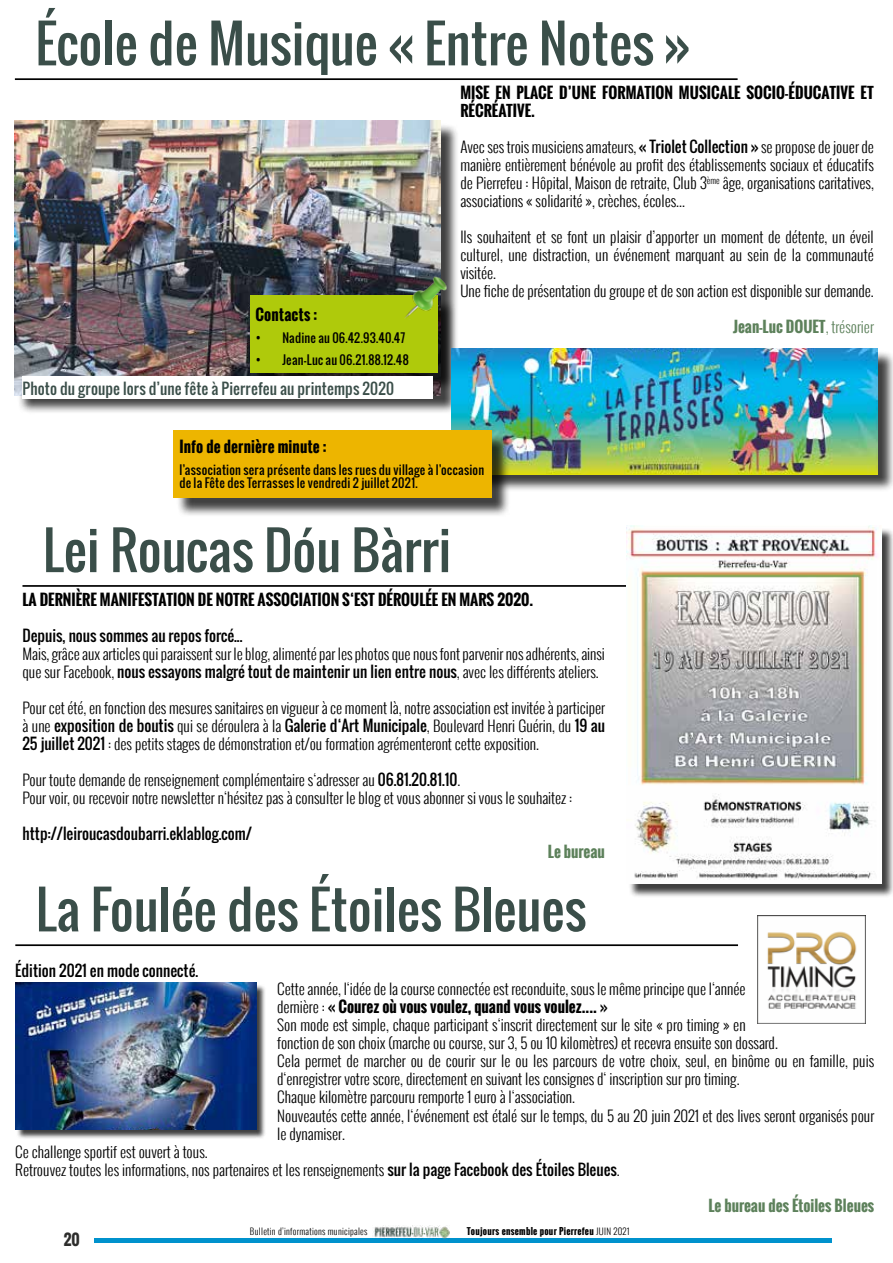
<style>
.page{position:relative;width:893px;height:1263px;background:#fff}
.page>*{position:absolute;margin:0;border:0;box-sizing:border-box;transform-origin:0 0}
.t1{font:51.15px "Oswald";color:#3a4e49}
.t2{font:300 15px/18px "Oswald";color:#000}
.t3{font:700 15px/18px "Oswald";color:#000}
.t4{font:15px "Oswald";color:#000}
.t5{font:700 15px "Oswald";color:#5d815b}
.t6{font:15px "Oswald";letter-spacing:.01em;color:#3a4e49}
.t7{font:700 15px "Oswald";letter-spacing:.02em;color:#000}
.t8{font:700 15px "Oswald";color:#2d2d2c}
.t9{font:12px/13.5px "Oswald";letter-spacing:.02em;color:#000}
.t10{font:700 9px "Oswald";letter-spacing:.03em;color:#000}
.t11{font:300 9px "Oswald";letter-spacing:.03em;color:#000}
.s1{font-weight:400}
.s2{font-weight:300}
.s3{font-weight:700}
</style>
<div class="page">
<hr style="left:94px;top:1238px;width:738px;height:4px;background:#0092cd">
<img style="left:373px;top:1225px;width:77px;height:14px">
<hr style="left:15px;top:78px;width:723px;height:2px;background:#000">
<div style="left:17px;top:123px;width:442px;height:291px;background:#000;opacity:.75"></div>
<img style="left:15px;top:121px;width:425px;height:274px">
<div style="left:253px;top:298px;width:203px;height:94px;background:#000;opacity:.75"></div>
<div style="left:251px;top:296px;width:187px;height:77px;background:#afca0b"></div>
<img style="left:404px;top:276px;width:42px;height:44px">
<div style="left:22px;top:377px;width:410px;height:22px;background:#fff"></div>
<hr style="left:22px;top:585px;width:723px;height:2px;background:#000">
<div style="left:628px;top:528px;width:265px;height:369px;background:#000;opacity:.75"></div>
<img style="left:626px;top:526px;width:255px;height:358px">
<hr style="left:15px;top:944px;width:723px;height:2px;background:#000">
<img style="left:758px;top:915px;width:108px;height:108px">
<div style="left:17px;top:984px;width:250px;height:155px;background:#000;opacity:.75"></div>
<img style="left:15px;top:983px;width:241px;height:146px">
<div style="left:454px;top:351px;width:439px;height:142px;background:#000;opacity:.75"></div>
<img style="left:452px;top:348px;width:425px;height:126px">
<div style="left:176px;top:433px;width:335px;height:84px;background:#000;opacity:.75"></div>
<div style="left:173px;top:431px;width:319px;height:67px;background:#edb500"></div>
<h1 class="t1" style="left:35px;top:5px;width:656px">École de Musique « Entre Notes »</h1>
<p class="t3" style="left:460px;top:84px;width:415px">MISE EN PLACE D’UNE FORMATION MUSICALE SOCIO-ÉDUCATIVE ET<br>RÉCRÉATIVE.</p>
<p class="t2" style="left:460px;top:138px;width:415px;text-align:justify">Avec ses trois musiciens amateurs, <span class="s1">« Triolet Collection »</span> se propose de jouer de manière entièrement bénévole au profit des établissements sociaux et éducatifs de Pierrefeu : Hôpital, Maison de retraite, Club 3<sup>ème</sup> âge, organisations caritatives, associations « solidarité », crèches, écoles...</p>
<p class="t2" style="left:460px;top:228px;width:415px">Ils souhaitent et se font un plaisir d’apporter un moment de détente, un éveil culturel, une distraction, un événement marquant au sein de la communauté visitée.<br>Une fiche de présentation du groupe et de son action est disponible sur demande.</p>
<p class="t5" style="left:733px;top:315px;width:142px">Jean-Luc DOUET<span class="s2">, trésorier</span></p>
<p class="t7" style="left:255px;top:303px;width:63px">Contacts :</p>
<p class="t9" style="left:255px;top:331px;width:151px">• Nadine au 06.42.93.40.47</p>
<p class="t9" style="left:255px;top:353px;width:155px">• Jean-Luc au 06.21.88.12.48</p>
<p class="t6" style="left:22px;top:377px;width:373px">Photo du groupe lors d’une fête à Pierrefeu au printemps 2020</p>
<p class="t3" style="left:179px;top:438px;width:149px">Info de dernière minute :</p>
<p class="t9" style="left:179px;top:463px;width:306px">l’association sera présente dans les rues du village à l’occasion de la Fête des Terrasses le vendredi 2 juillet 2021.</p>
<h1 class="t1" style="left:43px;top:512px;width:410px">Lei Roucas Dóu Bàrri</h1>
<p class="t3" style="left:22px;top:590px;width:512px">LA DERNIÈRE MANIFESTATION DE NOTRE ASSOCIATION S‘EST DÉROULÉE EN MARS 2020.</p>
<p class="t4" style="left:22px;top:624px;width:222px">Depuis, nous sommes au repos forcé...</p>
<p class="t2" style="left:22px;top:644px;width:584px">Mais, grâce aux articles qui paraissent sur le blog, alimenté par les photos que nous font parvenir nos adhérents, ainsi que sur Facebook, <span class="s1">nous essayons malgré tout de maintenir un lien entre nous</span>, avec les différents ateliers.</p>
<p class="t2" style="left:22px;top:698px;width:584px;text-align:justify">Pour cet été, en fonction des mesures sanitaires en vigueur à ce moment là, notre association est invitée à participer à une <span class="s1">exposition de boutis</span> qui se déroulera à la <span class="s1">Galerie d‘Art Municipale</span>, Boulevard Henri Guérin, du <span class="s1">19 au 25 juillet 2021</span> : des petits stages de démonstration et/ou formation agrémenteront cette exposition.</p>
<p class="t2" style="left:22px;top:770px;width:551px">Pour toute demande de renseignement complémentaire s‘adresser au <span class="s1">06.81.20.81.10</span>.<br>Pour voir, ou recevoir notre newsletter n‘hésitez pas à consulter le blog et vous abonner si vous le souhaitez :</p>
<p class="t4" style="left:22px;top:822px;width:231px">http://leiroucasdoubarri.eklablog.com/</p>
<p class="t5" style="left:548px;top:840px;width:59px">Le bureau</p>
<h1 class="t1" style="left:36px;top:871px;width:552px">La Foulée des Étoiles Bleues</h1>
<p class="t4" style="left:15px;top:960px;width:184px">Édition 2021 en mode connecté.</p>
<p class="t2" style="left:277px;top:980px;width:599px">Cette année, l‘idée de la course connectée est reconduite, sous le même principe que l‘année<br>dernière : <span class="s3">« Courez où vous voulez, quand vous voulez.... »<br></span>Son mode est simple, chaque participant s‘inscrit directement sur le site « pro timing » en<br>fonction de son choix (marche ou course, sur 3, 5 ou 10 kilomètres) et recevra ensuite son dossard.<br>Cela permet de marcher ou de courir sur le ou les parcours de votre choix, seul, en binôme ou en famille, puis d‘enregistrer votre score, directement en suivant les consignes d‘ inscription sur pro timing.<br>Chaque kilomètre parcouru remporte 1 euro à l‘association.<br>Nouveautés cette année, l‘événement est étalé sur le temps, du 5 au 20 juin 2021 et des lives seront organisés pour le dynamiser.</p>
<p class="t2" style="left:15px;top:1142px;width:606px">Ce challenge sportif est ouvert à tous.<br>Retrouvez toutes les informations, nos partenaires et les renseignements <span class="s1">sur la page Facebook des Étoiles Bleues</span>.</p>
<p class="t5" style="left:708px;top:1194px;width:167px">Le bureau des Étoiles Bleues</p>
<p class="t8" style="left:64px;top:1228px;width:18px">20</p>
<p class="t11" style="left:250px;top:1225px;width:119px">Bulletin d’informations municipales</p>
<p class="t10" style="left:467px;top:1224px;width:164px">Toujours ensemble pour Pierrefeu <span class="s2">JUIN 2021</span></p>
</div>
